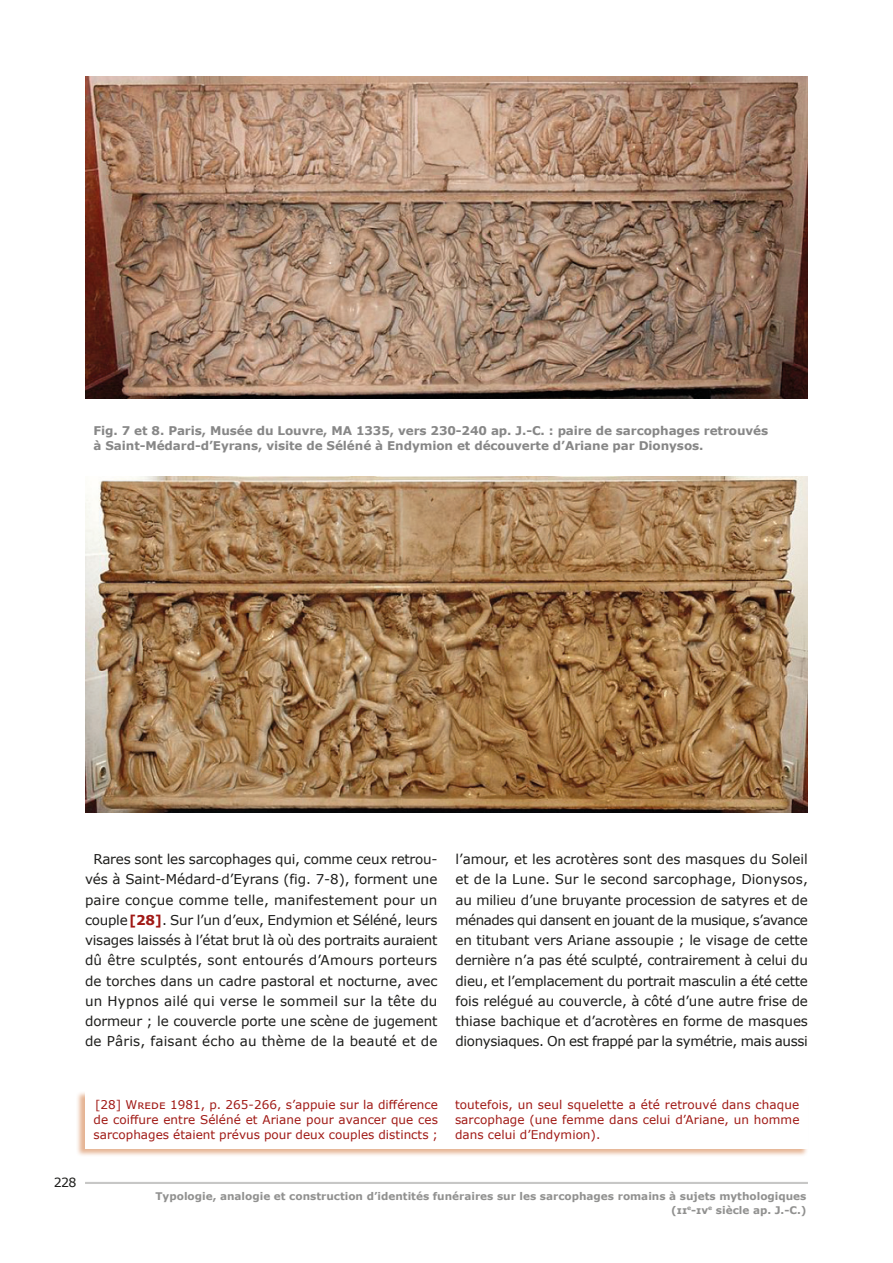
<style>
.page{position:relative;width:893px;height:1263px;background:#fff}
.page>*{position:absolute;margin:0;border:0;box-sizing:border-box;transform-origin:0 0}
.t1{font:13.5px/20.2px "Verdana";letter-spacing:-.01em;color:#1d1d1b;text-align:justify}
.t2{font:12.6px "Verdana";color:#1d1d1b}
.t3{font:12px/15px "Verdana";letter-spacing:.005em;color:#a01915;text-align:justify}
.t4{font:700 12px/15px "Verdana";letter-spacing:-.005em;color:#878787}
.t5{font:700 10.5px/13.5px "Verdana";color:#919190;text-align:right}
.s1{font-weight:700;color:#a01915}
</style>
<div class="page">
<hr style="left:85px;top:1182px;width:723px;height:2px;background:#c7c7c6">
<div style="left:76px;top:1090px;width:732px;height:67px;background:#cc6928;opacity:.5"></div>
<div style="left:85px;top:1091px;width:723px;height:57px;background:#fff"></div>
<img style="left:85px;top:77px;width:723px;height:321px">
<img style="left:85px;top:476px;width:723px;height:336px">
<p class="t4" style="left:94px;top:423px;width:676px">Fig. 7 et 8. Paris, Musée du Louvre, MA 1335, vers 230-240 ap. J.-C. : paire de sarcophages retrouvés à Saint-Médard-d’Eyrans, visite de Séléné à Endymion et découverte d’Ariane par Dionysos.</p>
<p class="t1" style="left:85px;top:849px;width:354px;text-indent:9px">Rares sont les sarcophages qui, comme ceux retrou&shy;vés à Saint-Médard-d’Eyrans (fig. 7-8), forment une paire conçue comme telle, manifestement pour un couple<span class="s1">[28]</span>. Sur l’un d’eux, Endymion et Séléné, leurs visages laissés à l’état brut là où des portraits auraient dû être sculptés, sont entourés d’Amours porteurs de torches dans un cadre pastoral et nocturne, avec un Hypnos ailé qui verse le sommeil sur la tête du dormeur ; le couvercle porte une scène de jugement de Pâris, faisant écho au thème de la beauté et de</p>
<p class="t1" style="left:455px;top:849px;width:354px">l’amour, et les acrotères sont des masques du Soleil et de la Lune. Sur le second sarcophage, Dionysos, au milieu d’une bruyante procession de satyres et de ménades qui dansent en jouant de la musique, s’avance en titubant vers Ariane assoupie ; le visage de cette dernière n’a pas été sculpté, contrairement à celui du dieu, et l’emplacement du portrait masculin a été cette fois relégué au couvercle, à côté d’une autre frise de thiase bachique et d’acrotères en forme de masques dionysiaques. On est frappé par la symétrie, mais aussi</p>
<p class="t2" style="left:54px;top:1173px;width:24px">228</p>
<p class="t3" style="left:94px;top:1096px;width:346px">[28] Wrede 1981, p. 265-266, s’appuie sur la différence de coiffure entre Séléné et Ariane pour avancer que ces sarcophages étaient prévus pour deux couples distincts ;</p>
<p class="t3" style="left:455px;top:1096px;width:346px">toutefois, un seul squelette a été retrouvé dans chaque sarcophage (une femme dans celui d’Ariane, un homme dans celui d’Endymion).</p>
<p class="t5" style="left:155px;top:1189px;width:652px">Typologie, analogie et construction d’identités funéraires sur les sarcophages romains à sujets mythologiques (ii<sup>e</sup>-iv<sup>e</sup> siècle ap. J.-C.)</p>
</div>
